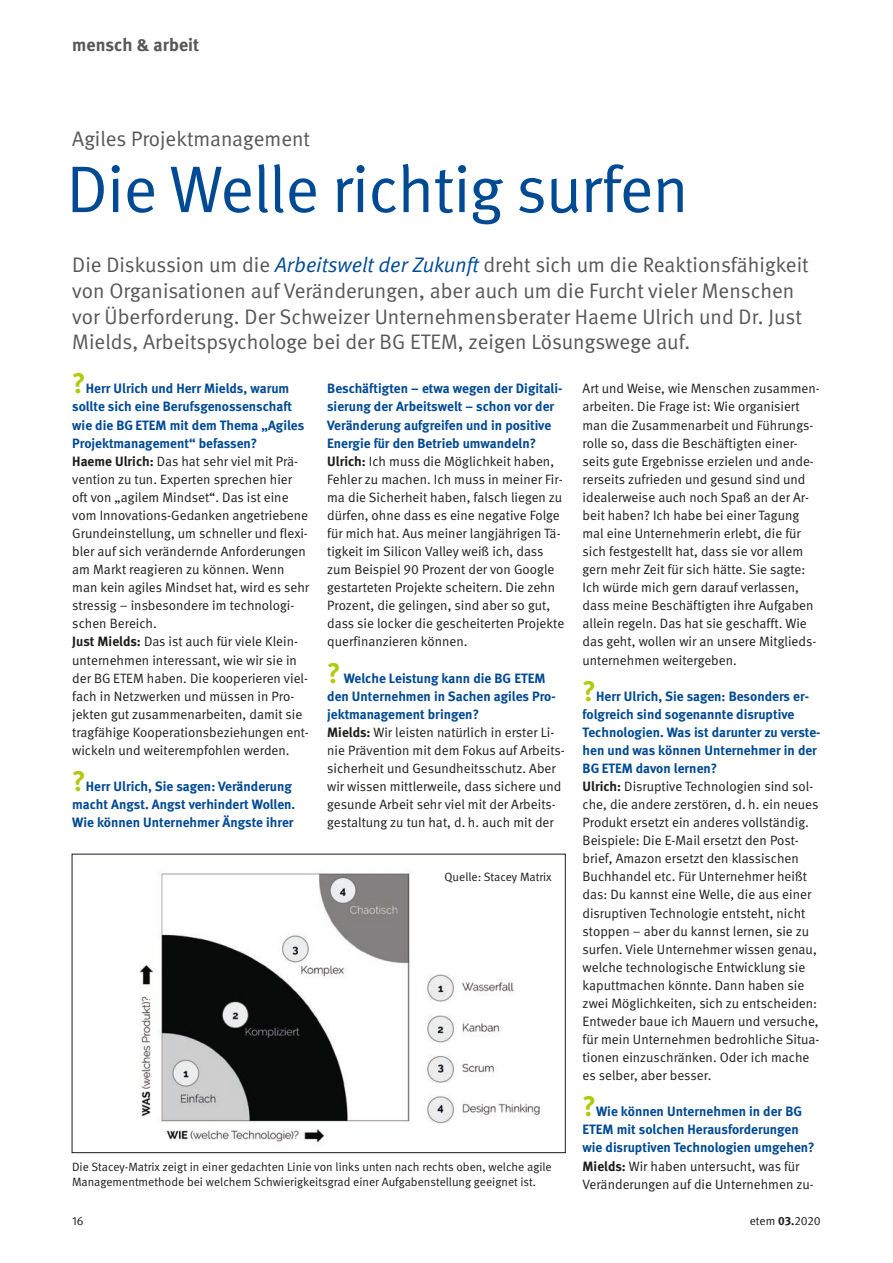
<style>
.page{position:relative;width:893px;height:1263px;background:#fff}
.page>*{position:absolute;margin:0;border:0;box-sizing:border-box;transform-origin:0 0}
.t1{font:66px "DGUV Meta";letter-spacing:-.01em;color:#004a94}
.t2{font:21px/25.8px "DGUV Meta";color:#575756}
.t3{font:700 18px "DGUV Meta";color:#575756}
.t4{font:13.5px/18.1px "DGUV Meta";color:#1d1d1b}
.t5{font:700 13.5px/18.1px "DGUV Meta";color:#004a94}
.t6{font:12px/15.3px "DGUV Meta";color:#1d1d1b}
.s1{font-style:italic;color:#004a94}
.s2{font-weight:700}
.s3{font-size:28.5px;color:#afca0b}
</style>
<div class="page">
<img style="left:139px;top:870px;width:404px;height:273px">
<div style="left:72px;top:854px;width:494px;height:299px;border:1px solid #1d1d1b"></div>
<h3 class="t3" style="left:72px;top:34px;width:129px">mensch &amp; arbeit</h3>
<p class="t2" style="left:72px;top:126px;width:239px">Agiles Projektmanagement</p>
<h3 class="t1" style="left:67px;top:151px;width:623px">Die Welle richtig surfen</h3>
<p class="t2" style="left:72px;top:252px;width:738px">Die Diskussion um die <span class="s1">Arbeitswelt der Zukunft</span> dreht sich um die Reaktionsfähigkeit von Organisationen auf Veränderungen, aber auch um die Furcht vieler Menschen vor Überforderung. Der Schweizer Unternehmensberater Haeme Ulrich und Dr. Just Mields, Arbeitspsychologe bei der BG ETEM, zeigen Lösungswege auf.</p>
<h4 class="t5" style="left:327px;top:380px;width:237px">Beschäftigten – etwa wegen der Digitali&shy;sierung der Arbeitswelt – schon vor der Veränderung aufgreifen und in positive Energie für den Betrieb umwandeln?</h4>
<p class="t4" style="left:327px;top:452px;width:239px"><span class="s2">Ulrich:</span> Ich muss die Möglichkeit haben, Fehler zu machen. Ich muss in meiner Fir&shy;ma die Sicherheit haben, falsch liegen zu dürfen, ohne dass es eine negative Folge für mich hat. Aus meiner langjährigen Tä&shy;tigkeit im Silicon Valley weiß ich, dass zum Beispiel 90 Prozent der von Google gestarteten Projekte scheitern. Die zehn Prozent, die gelingen, sind aber so gut, dass sie locker die gescheiterten Projekte querfinanzieren können.</p>
<h4 class="t5" style="left:327px;top:669px;width:230px"><span class="s3">?</span> Welche Leistung kann die BG ETEM den Unternehmen in Sachen agiles Pro&shy;jektmanagement bringen?</h4>
<p class="t4" style="left:327px;top:723px;width:239px"><span class="s2">Mields:</span> Wir leisten natürlich in erster Li&shy;nie Prävention mit dem Fokus auf Arbeits&shy;sicherheit und Gesundheitsschutz. Aber wir wissen mittlerweile, dass sichere und gesunde Arbeit sehr viel mit der Arbeits&shy;gestaltung zu tun hat, d. h. auch mit der</p>
<h4 class="t5" style="left:72px;top:380px;width:233px"><span class="s3">?</span>Herr Ulrich und Herr Mields, warum sollte sich eine Berufsgenossenschaft wie die BG ETEM mit dem Thema „Agiles Projektmanagement“ befassen?</h4>
<p class="t4" style="left:72px;top:452px;width:238px"><span class="s2">Haeme Ulrich:</span> Das hat sehr viel mit Prä&shy;vention zu tun. Experten sprechen hier oft von „agilem Mindset“. Das ist eine vom Innovations-Gedanken angetriebene Grundeinstellung, um schneller und flexi&shy;bler auf sich verändernde Anforderungen am Markt reagieren zu können. Wenn man kein agiles Mindset hat, wird es sehr stressig – insbesondere im technologi&shy;schen Bereich.</p>
<p class="t4" style="left:72px;top:633px;width:238px"><span class="s2">Just Mields:</span> Das ist auch für viele Klein&shy;unternehmen interessant, wie wir sie in der BG ETEM haben. Die kooperieren viel&shy;fach in Netzwerken und müssen in Pro&shy;jekten gut zusammenarbeiten, damit sie tragfähige Kooperationsbeziehungen ent&shy;wickeln und weiterempfohlen werden.</p>
<h4 class="t5" style="left:72px;top:778px;width:225px"><span class="s3">?</span>Herr Ulrich, Sie sagen: Veränderung macht Angst. Angst verhindert Wollen.<br>Wie können Unternehmer Ängste ihrer</h4>
<p class="t4" style="left:583px;top:380px;width:239px">Art und Weise, wie Menschen zusammen&shy;arbeiten. Die Frage ist: Wie organisiert man die Zusammenarbeit und Führungs&shy;rolle so, dass die Beschäftigten einer&shy;seits gute Ergebnisse erzielen und ande&shy;rerseits zufrieden und gesund sind und idealerweise auch noch Spaß an der Ar&shy;beit haben? Ich habe bei einer Tagung mal eine Unternehmerin erlebt, die für sich festgestellt hat, dass sie vor allem gern mehr Zeit für sich hätte. Sie sagte:<br>Ich würde mich gern darauf verlassen, dass meine Beschäftigten ihre Aufgaben allein regeln. Das hat sie geschafft. Wie das geht, wollen wir an unsere Mitglieds&shy;unternehmen weitergeben.</p>
<h4 class="t5" style="left:583px;top:687px;width:239px"><span class="s3">?</span>Herr Ulrich, Sie sagen: Besonders er&shy;folgreich sind sogenannte disruptive Technologien. Was ist darunter zu verste&shy;hen und was können Unternehmer in der BG ETEM davon lernen?</h4>
<p class="t4" style="left:583px;top:777px;width:238px"><span class="s2">Ulrich:</span> Disruptive Technologien sind sol&shy;che, die andere zerstören, d. h. ein neues Produkt ersetzt ein anderes vollständig.<br>Beispiele: Die E-Mail ersetzt den Post&shy;brief, Amazon ersetzt den klassischen Buchhandel etc. Für Unternehmer heißt das: Du kannst eine Welle, die aus einer disruptiven Technologie entsteht, nicht stoppen – aber du kannst lernen, sie zu surfen. Viele Unternehmer wissen genau, welche technologische Entwicklung sie kaputtmachen könnte. Dann haben sie zwei Möglichkeiten, sich zu entscheiden:<br>Entweder baue ich Mauern und versuche, für mein Unternehmen bedrohliche Situa&shy;tionen einzuschränken. Oder ich mache es selber, aber besser.</p>
<h4 class="t5" style="left:583px;top:1103px;width:234px"><span class="s3">?</span>Wie können Unternehmen in der BG<br>ETEM mit solchen Herausforderungen wie disruptiven Technologien umgehen?</h4>
<p class="t4" style="left:583px;top:1157px;width:233px"><span class="s2">Mields:</span> Wir haben untersucht, was für<br>Veränderungen auf die Unternehmen zu-</p>
<p class="t6" style="left:445px;top:870px;width:109px">Quelle: Stacey Matrix</p>
<p class="t6" style="left:72px;top:1159px;width:481px">Die Stacey-Matrix zeigt in einer gedachten Linie von links unten nach rechts oben, welche agile<br>Managementmethode bei welchem Schwierigkeitsgrad einer Aufgabenstellung geeignet ist.</p>
<p class="t6" style="left:72px;top:1213px;width:13px">16</p>
<p class="t6" style="left:750px;top:1213px;width:72px">etem <span class="s2">03.</span>2020</p>
</div>
